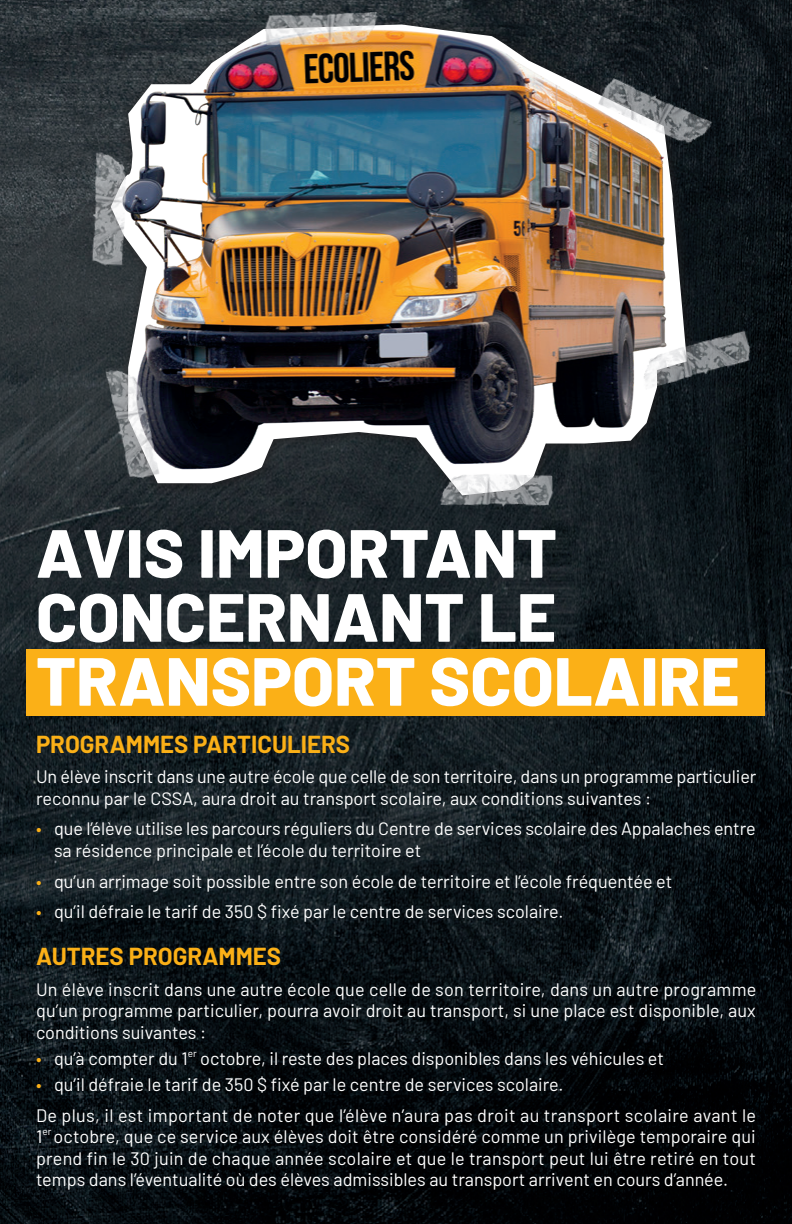
<style>
.page{position:relative;width:792px;height:1224px;background:#fff}
.page>*{position:absolute;margin:0;border:0;box-sizing:border-box;transform-origin:0 0}
.t1{font:800 68px/64px "Barlow";color:#fff}
.t2{font:700 24px "Barlow";color:#fbb017}
.t3{font:18px/21.6px "Barlow";color:#fff}
.s1{color:#fbb017}
</style>
<div class="page">
<img style="left:0;top:0;width:792px;height:1224px">
<div style="left:27px;top:649px;width:738px;height:67px;background:#fbb017"></div>
<img style="left:5px;top:0;width:787px;height:510px">
<img style="left:593px;top:71px;width:124px;height:86px">
<img style="left:262px;top:10px;width:120px;height:38px">
<img style="left:86px;top:147px;width:47px;height:122px">
<img style="left:103px;top:359px;width:59px;height:124px">
<img style="left:435px;top:468px;width:121px;height:42px">
<img style="left:631px;top:327px;width:125px;height:64px">
<h1 class="t1" style="left:36px;top:516px;width:705px">AVIS IMPORTANT<br>CONCERNANT LE<br>TRANSPORT SCOLAIRE</h1>
<h2 class="t2" style="left:36px;top:726px;width:316px">PROGRAMMES PARTICULIERS</h2>
<p class="t3" style="left:36px;top:764px;width:722px">Un élève inscrit dans une autre école que celle de son territoire, dans un programme particulier reconnu par le CSSA, aura droit au transport scolaire, aux conditions suivantes :</p>
<p class="t3" style="left:54px;top:817px;width:703px;text-indent:-18px"><span class="s1">•</span> que l’élève utilise les parcours réguliers du Centre de services scolaire des Appalaches entre sa résidence principale et l’école du territoire et</p>
<p class="t3" style="left:36px;top:869px;width:638px"><span class="s1">•</span> qu’un arrimage soit possible entre son école de territoire et l’école fréquentée et</p>
<p class="t3" style="left:36px;top:899px;width:529px"><span class="s1">•</span> qu’il défraie le tarif de 350 $ fixé par le centre de services scolaire.</p>
<h2 class="t2" style="left:36px;top:939px;width:247px">AUTRES PROGRAMMES</h2>
<p class="t3" style="left:36px;top:977px;width:722px;text-align:justify">Un élève inscrit dans une autre école que celle de son territoire, dans un autre programme qu’un programme particulier, pourra avoir droit au transport, si une place est disponible, aux conditions suivantes :</p>
<p class="t3" style="left:36px;top:1046px;width:630px"><span class="s1">•</span> qu’à compter du 1<sup>er</sup> octobre, il reste des places disponibles dans les véhicules et</p>
<p class="t3" style="left:36px;top:1068px;width:722px;line-height:30.6px"><span class="s1">•</span> qu’il défraie le tarif de 350 $ fixé par le centre de services scolaire.<br>De plus, il est important de noter que l’élève n’aura pas droit au transport scolaire avant le</p>
<p class="t3" style="left:36px;top:1124px;width:722px;text-align:justify">1<sup>er</sup> octobre, que ce service aux élèves doit être considéré comme un privilège temporaire qui prend fin le 30 juin de chaque année scolaire et que le transport peut lui être retiré en tout temps dans l’éventualité où des élèves admissibles au transport arrivent en cours d’année.</p>
</div>
